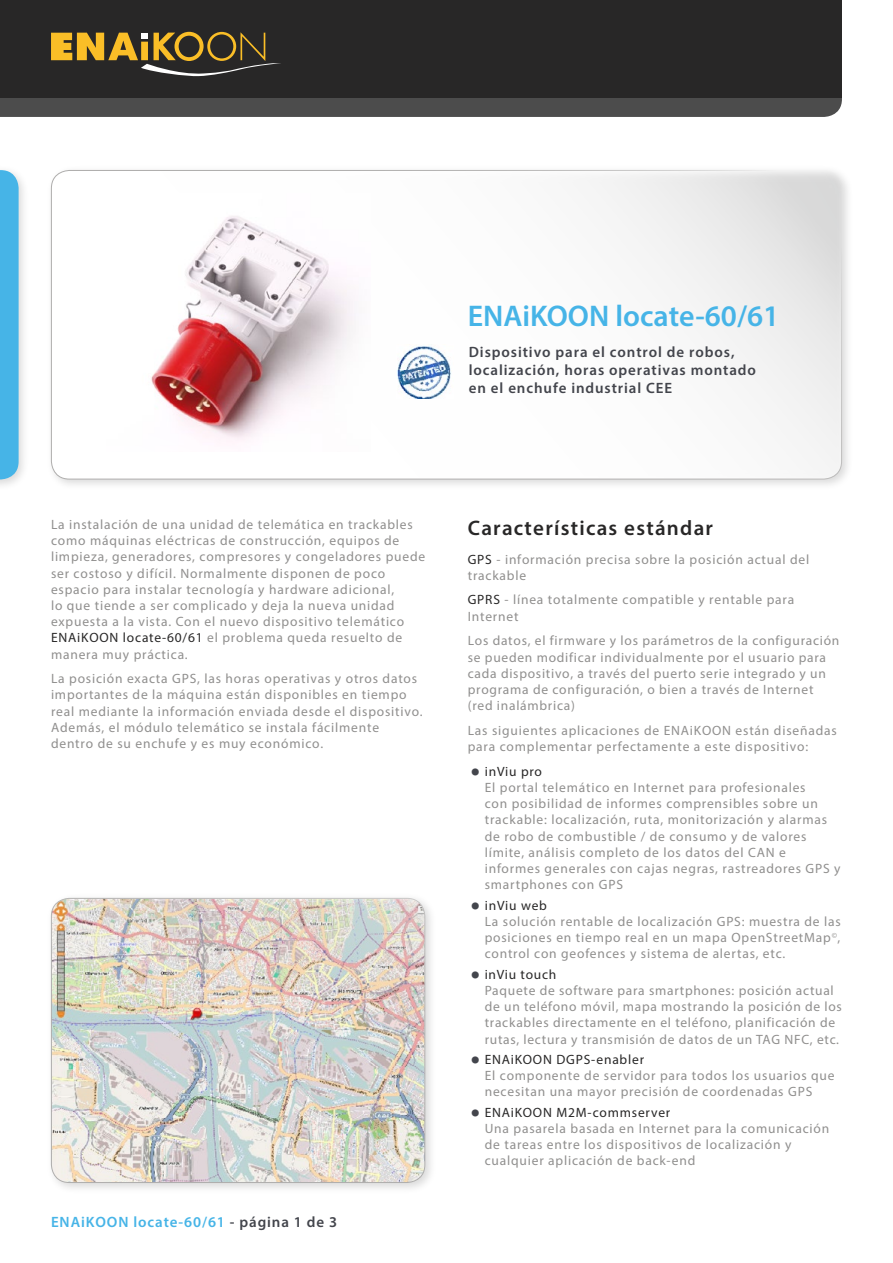
<style>
.page{position:relative;width:893px;height:1263px;background:#fff}
.page>*{position:absolute;margin:0;border:0;box-sizing:border-box;transform-origin:0 0}
.t1{font:600 30px "Myriad Pro";color:#46b4e7}
.t2{font:600 21px "Myriad Pro";letter-spacing:.06em;color:#282727}
.t3{font:600 15px/18px "Myriad Pro";letter-spacing:.06em;color:#43454c}
.t4{font:600 15px "Myriad Pro";letter-spacing:.06em;color:#46b4e7}
.t5{font:13.5px/16.2px "Myriad Pro";letter-spacing:.06em;color:#908f8e}
.s1{color:#282727}
.s2{color:#43454c}
.s3{font-weight:700;font-size:27px;color:#43454c}
</style>
<div class="page">
<div style="left:45px;top:164px;width:808px;height:327px;background:#000;opacity:.15"></div>
<svg style="left:51px;top:170px;width:791px;height:309px"></svg>
<div style="left:0;top:0;width:842px;height:98px;background:#282727"></div>
<div style="left:0;top:164px;width:30px;height:327px;background:#000;opacity:.15"></div>
<svg style="left:0;top:170px;width:19px;height:309px"></svg>
<svg style="left:0;top:32px;width:842px;height:85px"></svg>
<img style="left:106px;top:193px;width:264px;height:259px">
<img style="left:397px;top:345px;width:57px;height:53px">
<div style="left:45px;top:892px;width:392px;height:302px;background:#000;opacity:.15"></div>
<img style="left:51px;top:898px;width:374px;height:284px">
<div style="left:51px;top:898px;width:374px;height:285px;border:1px solid #afaead;border-radius:18px"></div>
<h1 class="t1" style="left:468px;top:297px;width:313px">ENAiKOON locate-60/61</h1>
<p class="t3" style="left:469px;top:342px;width:289px">Dispositivo para el control de robos, localización, horas operativas montado en el enchufe industrial CEE</p>
<p class="t5" style="left:51px;top:516px;width:376px">La instalación de una unidad de telemática en trackables como máquinas eléctricas de construcción, equipos de limpieza, generadores, compresores y congeladores puede ser costoso y difícil. Normalmente disponen de poco espacio para instalar tecnología y hardware adicional,<br>lo que tiende a ser complicado y deja la nueva unidad expuesta a la vista. Con el nuevo dispositivo telemático <span class="s1">ENAiKOON locate-60/61</span> el problema queda resuelto de manera muy práctica.</p>
<p class="t5" style="left:51px;top:670px;width:373px">La posición exacta GPS, las horas operativas y otros datos importantes de la máquina están disponibles en tiempo real mediante la información enviada desde el dispositivo.<br>Además, el módulo telemático se instala fácilmente dentro de su enchufe y es muy económico.</p>
<p class="t4" style="left:51px;top:1213px;width:288px">ENAiKOON locate-60/61 <span class="s2">- página 1 de 3</span></p>
<h2 class="t2" style="left:468px;top:514px;width:247px">Características estándar</h2>
<p class="t5" style="left:468px;top:551px;width:343px"><span class="s1">GPS</span> - información precisa sobre la posición actual del trackable</p>
<p class="t5" style="left:468px;top:592px;width:328px"><span class="s1">GPRS</span> - línea totalmente compatible y rentable para<br>Internet</p>
<p class="t5" style="left:468px;top:632px;width:373px">Los datos, el firmware y los parámetros de la configuración se pueden modificar individualmente por el usuario para cada dispositivo, a través del puerto serie integrado y un programa de configuración, o bien a través de Internet (red inalámbrica)</p>
<p class="t5" style="left:468px;top:722px;width:370px">Las siguientes aplicaciones de ENAiKOON están diseñadas para complementar perfectamente a este dispositivo:</p>
<p class="t5" style="left:485px;top:763px;width:357px;text-indent:-14px"><span class="s3">•</span> <span class="s1">inViu pro<br></span>El portal telemático en Internet para profesionales<br>con posibilidad de informes comprensibles sobre un trackable: localización, ruta, monitorización y alarmas de robo de combustible / de consumo y de valores límite, análisis completo de los datos del CAN e informes generales con cajas negras, rastreadores GPS y smartphones con GPS</p>
<p class="t5" style="left:485px;top:897px;width:358px;text-indent:-14px"><span class="s3">•</span> <span class="s1">inViu web<br></span>La solución rentable de localización GPS: muestra de las posiciones en tiempo real en un mapa OpenStreetMap<sup>©</sup>, control con geofences y sistema de alertas, etc.</p>
<p class="t5" style="left:485px;top:966px;width:359px;text-indent:-14px"><span class="s3">•</span> <span class="s1">inViu touch<br></span>Paquete de software para smartphones: posición actual de un teléfono móvil, mapa mostrando la posición de los trackables directamente en el teléfono, planificación de rutas, lectura y transmisión de datos de un TAG NFC, etc.</p>
<p class="t5" style="left:485px;top:1051px;width:351px;text-indent:-14px"><span class="s3">•</span> <span class="s1">ENAiKOON DGPS-enabler<br></span>El componente de servidor para todos los usuarios que necesitan una mayor precisión de coordenadas GPS</p>
<p class="t5" style="left:485px;top:1104px;width:346px;text-indent:-14px"><span class="s3">•</span> <span class="s1">ENAiKOON M2M-commserver<br></span>Una pasarela basada en Internet para la comunicación de tareas entre los dispositivos de localización y cualquier aplicación de back-end</p>
</div>
